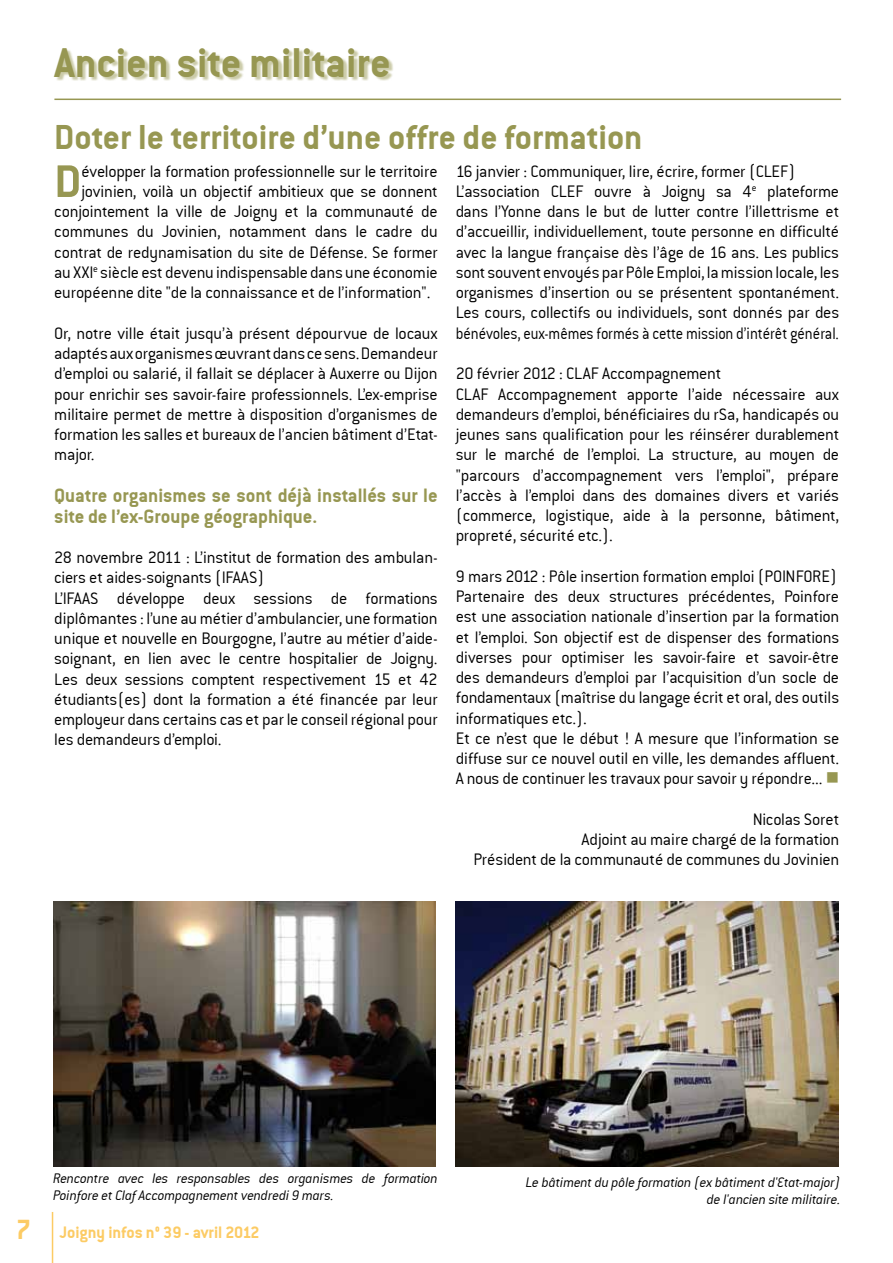
<style>
.page{position:relative;width:893px;height:1263px;background:#fff}
.page>*{position:absolute;margin:0;border:0;box-sizing:border-box;transform-origin:0 0}
.t1{font:50.1px "Conduit ITCTT Bold";color:#979752}
.t2{font:45px "Conduit ITCTT Bold";color:#979752}
.t3{font:37.5px "Conduit ITCTT Bold";color:#979752}
.t4{font:21px/21px "Conduit ITCTT Bold";color:#979752}
.t5{font:18px/20.2px "Conduit ITCTT Light";letter-spacing:-.015em;color:#000}
.t6{font:18px "Conduit ITCTT Bold";color:#fccb64}
.t7{font:italic 15px/16.5px "Conduit ITCTT Light";letter-spacing:-.015em;color:#000}
.s1{color:#979752}
.s2{font-size:30px}
</style>
<div class="page">
<hr style="left:52px;top:1212px;width:1px;height:51px;background:#fccb64">
<hr style="left:54px;top:99px;width:787px;height:1px;background:#979752">
<div style="left:55px;top:49px;width:338px;height:32px;background:#979752;opacity:.5"></div>
<img style="left:53px;top:901px;width:383px;height:265px">
<img style="left:456px;top:901px;width:382px;height:265px">
<h2 class="t2" style="left:54px;top:35px;width:338px">Ancien site militaire</h2>
<h3 class="t3" style="left:54px;top:115px;width:590px">Doter le territoire d’une offre de formation</h3>
<h1 class="t1" style="left:54px;top:151px;width:29px">D</h1>
<p class="t5" style="left:81px;top:160px;width:358px">évelopper la formation professionnelle sur le territoire</p>
<p class="t5" style="left:456px;top:160px;width:385px">16 janvier : Communiquer, lire, écrire, former (CLEF)<br>L’association CLEF ouvre à Joigny sa 4<sup>e</sup> plateforme dans l’Yonne dans le but de lutter contre l’illettrisme et d’accueillir, individuellement, toute personne en difficulté avec la langue française dès l’âge de 16 ans. Les publics sont souvent envoyés par Pôle Emploi, la mission locale, les organismes d’insertion ou se présentent spontanément.<br>Les cours, collectifs ou individuels, sont donnés par des bénévoles, eux-mêmes formés à cette mission d’intérêt général.</p>
<p class="t5" style="left:456px;top:363px;width:385px">20 février 2012 : CLAF Accompagnement<br>CLAF Accompagnement apporte l’aide nécessaire aux demandeurs d’emploi, bénéficiaires du rSa, handicapés ou jeunes sans qualification pour les réinsérer durablement sur le marché de l’emploi. La structure, au moyen de "parcours d’accompagnement vers l’emploi", prépare l’accès à l’emploi dans des domaines divers et variés (commerce, logistique, aide à la personne, bâtiment, propreté, sécurité etc.).</p>
<p class="t5" style="left:456px;top:565px;width:385px">9 mars 2012 : Pôle insertion formation emploi (POINFORE)<br>Partenaire des deux structures précédentes, Poinfore est une association nationale d’insertion par la formation et l’emploi. Son objectif est de dispenser des formations diverses pour optimiser les savoir-faire et savoir-être des demandeurs d’emploi par l’acquisition d’un socle de fondamentaux (maîtrise du langage écrit et oral, des outils informatiques etc.).<br>Et ce n’est que le début ! A mesure que l’information se diffuse sur ce nouvel outil en ville, les demandes affluent.<br>A nous de continuer les travaux pour savoir y répondre... <span class="s1">■</span></p>
<p class="t5" style="left:473px;top:808px;width:367px;text-align:right">Nicolas Soret<br>Adjoint au maire chargé de la formation<br>Président de la communauté de communes du Jovinien</p>
<p class="t5" style="left:81px;top:181px;width:358px">jovinien, voilà un objectif ambitieux que se donnent</p>
<p class="t5" style="left:54px;top:201px;width:385px">conjointement la ville de Joigny et la communauté de</p>
<p class="t5" style="left:54px;top:221px;width:385px">communes du Jovinien, notamment dans le cadre du</p>
<p class="t5" style="left:54px;top:241px;width:385px">contrat de redynamisation du site de Défense. Se former</p>
<p class="t5" style="left:54px;top:262px;width:385px">au XXI<sup>e</sup> siècle est devenu indispensable dans une économie</p>
<p class="t5" style="left:54px;top:282px;width:378px">européenne dite "de la connaissance et de l’information".</p>
<p class="t5" style="left:54px;top:322px;width:385px;text-align:justify">Or, notre ville était jusqu’à présent dépourvue de locaux adaptés aux organismes œuvrant dans ce sens. Demandeur d’emploi ou salarié, il fallait se déplacer à Auxerre ou Dijon pour enrichir ses savoir-faire professionnels. L’ex-emprise militaire permet de mettre à disposition d’organismes de formation les salles et bureaux de l’ancien bâtiment d’Etat&shy;major.</p>
<p class="t4" style="left:54px;top:484px;width:385px">Quatre organismes se sont déjà installés sur le site de l’ex-Groupe géographique.</p>
<p class="t5" style="left:54px;top:547px;width:385px">28 novembre 2011 : L’institut de formation des ambulan&shy;ciers et aides-soignants (IFAAS)<br>L’IFAAS développe deux sessions de formations diplômantes : l’une au métier d’ambulancier, une formation unique et nouvelle en Bourgogne, l’autre au métier d’aide&shy;soignant, en lien avec le centre hospitalier de Joigny.<br>Les deux sessions comptent respectivement 15 et 42 étudiants(es) dont la formation a été financée par leur employeur dans certains cas et par le conseil régional pour les demandeurs d’emploi.</p>
<p class="t7" style="left:53px;top:1170px;width:386px">Rencontre avec les responsables des organismes de formation<br>Poinfore et Claf Accompagnement vendredi 9 mars.</p>
<p class="t7" style="left:526px;top:1174px;width:316px;text-align:right">Le bâtiment du pôle formation (ex bâtiment d'Etat-major) de l'ancien site militaire.</p>
<p class="t6" style="left:16px;top:1222px;width:245px"><span class="s2">7</span> Joigny infos n° 39 - avril 2012</p>
</div>
